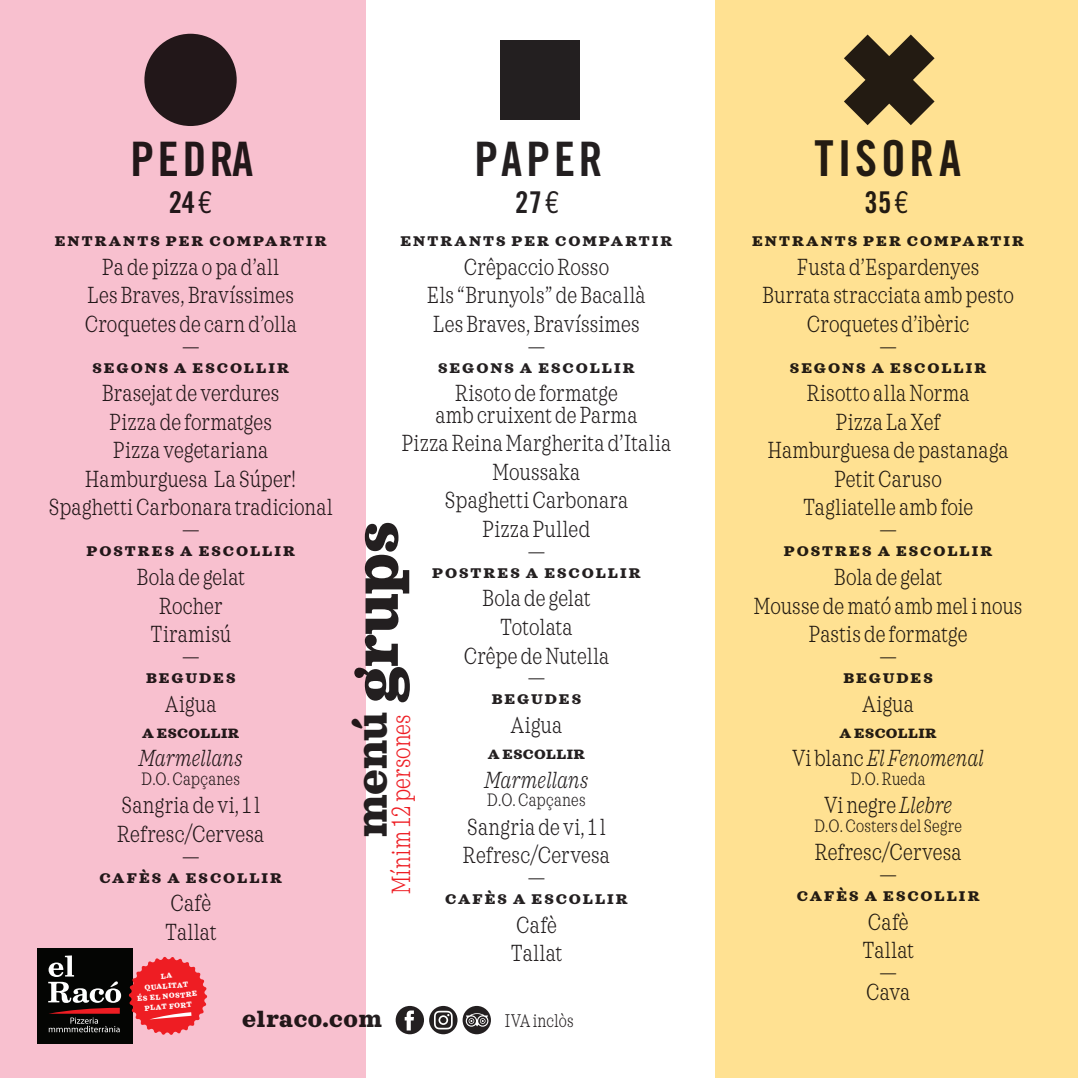
<style>
.page{position:relative;width:1078px;height:1078px;background:#fff}
.page>*{position:absolute;margin:0;border:0;box-sizing:border-box;transform-origin:0 0}
.t1{font:800 63.25px "Sagona";letter-spacing:-.01em;color:#231f20}
.t2{font:49.5px "Trade Gothic LT Std Bd Cn 20";letter-spacing:.08em;color:#231f20}
.t3{font:47.5px "Trade Gothic LT Std Bd Cn 20";letter-spacing:.08em;color:#231f20}
.t4{font:30px "Trade Gothic LT Std Bd Cn 20";color:#231f20}
.t5{font:300 26.75px "Sagona";letter-spacing:.015em;color:#ee1d23;scale:.74 1}
.t6{font:800 24px "Sagona";letter-spacing:.03em;color:#231f20}
.t7{font:300 23.75px/28.5px "Sagona";letter-spacing:.015em;color:#231f20;text-align:center;scale:.76 1}
.t8{font:italic 300 23.75px "Sagona";letter-spacing:.025em;color:#231f20;scale:.76 1}
.t9{font:300 18.75px "Sagona";letter-spacing:.005em;color:#231f20;scale:.74 1}
.t10{font:300 18.25px "Sagona";letter-spacing:.02em;color:#231f20;scale:.76 1}
.t11{font:800 14.25px "Sagona";letter-spacing:.125em;color:#231f20;scale:1.09 1}
.t12{font:800 13.75px "Sagona";letter-spacing:.025em;color:#231f20;scale:1.09 1}
.t13{font:800 7.5px/10.2px "Sagona";color:#fff;text-align:center}
.s1{font-family:"Trade Gothic LT Std Cn 18"}
.s2{font-style:normal}
.s3{font-style:italic}
</style>
<div class="page">
<div style="left:0;top:0;width:365px;height:1077px;background:#f8c0cf"></div>
<div style="left:715px;top:0;width:362px;height:1077px;background:#ffe192"></div>
<div style="left:37px;top:947px;width:96px;height:96px;background:#040503"></div>
<svg style="left:48px;top:955px;width:73px;height:77px"></svg>
<svg style="left:128px;top:956px;width:79px;height:79px"></svg>
<svg style="left:395px;top:1005px;width:96px;height:28px"></svg>
<svg style="left:844px;top:35px;width:90px;height:90px"></svg>
<div style="left:500px;top:40px;width:79px;height:79px;background:#231f20"></div>
<div style="left:144px;top:34px;width:93px;height:92px;background:#221719;border-radius:50%"></div>
<h3 class="t3" style="left:130px;top:130px;width:124px">PEDRA</h3>
<p class="t4" style="left:169px;top:184px;width:44px">24<span class="s1">€</span></p>
<p class="t11" style="left:55px;top:232px;width:251px">ENTRANTS PER COMPARTIR</p>
<p class="t7" style="left:85px;top:252px;width:280px">Pa de pizza o pa d’all<br>Les Braves, Bravíssimes<br>Croquetes de carn d’olla</p>
<p class="t7" style="left:182px;top:333px;width:25px">—</p>
<p class="t11" style="left:92px;top:358px;width:182px">SEGONS A ESCOLLIR</p>
<p class="t7" style="left:49px;top:379px;width:375px">Brasejat de verdures<br>Pizza de formatges<br>Pizza vegetariana<br>Hamburguesa La Súper!<br>Spaghetti Carbonara tradicional</p>
<p class="t7" style="left:182px;top:517px;width:25px">—</p>
<p class="t11" style="left:86px;top:542px;width:193px">POSTRES A ESCOLLIR</p>
<p class="t7" style="left:137px;top:562px;width:144px">Bola de gelat<br>Rocher<br>Tiramisú</p>
<p class="t7" style="left:182px;top:643px;width:25px">—</p>
<p class="t11" style="left:146px;top:669px;width:84px">BEGUDES</p>
<p class="t7" style="left:165px;top:689px;width:69px">Aigua</p>
<p class="t12" style="left:142px;top:724px;width:91px">A ESCOLLIR</p>
<p class="t8" style="left:139px;top:744px;width:138px">Marmellans</p>
<p class="t10" style="left:142px;top:767px;width:131px">D.O. Capçanes</p>
<p class="t7" style="left:117px;top:791px;width:195px;text-align:left">Sangria de vi, 1 l<br>Refresc/Cervesa</p>
<p class="t7" style="left:182px;top:843px;width:25px">—</p>
<p class="t11" style="left:99px;top:868px;width:169px">CAFÈS A ESCOLLIR</p>
<p class="t7" style="left:165px;top:889px;width:69px;text-align:left">Cafè<br>Tallat</p>
<h3 class="t3" style="left:474px;top:130px;width:130px">PAPER</h3>
<p class="t4" style="left:515px;top:184px;width:45px">27<span class="s1">€</span></p>
<p class="t11" style="left:400px;top:232px;width:251px">ENTRANTS PER COMPARTIR</p>
<p class="t7" style="left:427px;top:252px;width:289px">Crêpaccio Rosso<br>Els “Brunyols” de Bacallà<br>Les Braves, Bravíssimes</p>
<p class="t7" style="left:527px;top:333px;width:25px">—</p>
<p class="t11" style="left:438px;top:358px;width:182px">SEGONS A ESCOLLIR</p>
<p class="t7" style="left:435px;top:382px;width:267px;line-height:21.5px">Risoto de formatge amb cruixent de Parma</p>
<p class="t7" style="left:401px;top:429px;width:356px">Pizza Reina Margherita d’Italia<br>Moussaka<br>Spaghetti Carbonara<br>Pizza Pulled</p>
<p class="t7" style="left:527px;top:538px;width:25px">—</p>
<p class="t11" style="left:432px;top:563px;width:193px">POSTRES A ESCOLLIR</p>
<p class="t7" style="left:463px;top:584px;width:193px">Bola de gelat<br>Totolata<br>Crêpe de Nutella</p>
<p class="t7" style="left:527px;top:665px;width:25px">—</p>
<p class="t11" style="left:491px;top:690px;width:84px">BEGUDES</p>
<p class="t7" style="left:510px;top:710px;width:69px">Aigua</p>
<p class="t12" style="left:488px;top:745px;width:91px">A ESCOLLIR</p>
<p class="t8" style="left:484px;top:765px;width:138px">Marmellans</p>
<p class="t10" style="left:487px;top:789px;width:131px">D.O. Capçanes</p>
<p class="t7" style="left:463px;top:812px;width:195px;text-align:left">Sangria de vi, 1 l<br>Refresc/Cervesa</p>
<p class="t7" style="left:527px;top:864px;width:25px">—</p>
<p class="t11" style="left:445px;top:890px;width:169px">CAFÈS A ESCOLLIR</p>
<p class="t7" style="left:510px;top:910px;width:69px;text-align:left">Cafè<br>Tallat</p>
<h1 class="t1" style="left:336px;top:836px;width:317px;rotate:-90deg"><sup>menú</sup> grups</h1>
<p class="t5" style="left:385px;top:894px;width:244px;rotate:-90deg">Mínim 12 persones</p>
<p class="t13" style="left:135px;top:973px;width:61px;rotate:-5deg">LA<br>QUALITAT<br>ÉS EL NOSTRE<br>PLAT FORT</p>
<p class="t6" style="left:242px;top:1003px;width:141px">elraco.com</p>
<p class="t9" style="left:504px;top:1009px;width:94px">IVA inclòs</p>
<h2 class="t2" style="left:814px;top:128px;width:148px">TISORA</h2>
<p class="t4" style="left:864px;top:184px;width:45px">35<span class="s1">€</span></p>
<p class="t11" style="left:752px;top:232px;width:251px">ENTRANTS PER COMPARTIR</p>
<p class="t7" style="left:762px;top:252px;width:332px">Fusta d’Espardenyes<br>Burrata stracciata amb pesto<br>Croquetes d’ibèric</p>
<p class="t7" style="left:878px;top:333px;width:25px">—</p>
<p class="t11" style="left:789px;top:358px;width:182px">SEGONS A ESCOLLIR</p>
<p class="t7" style="left:767px;top:379px;width:318px">Risotto alla Norma<br>Pizza La Xef<br>Hamburguesa de pastanaga<br>Petit Caruso<br>Tagliatelle amb foie</p>
<p class="t7" style="left:878px;top:517px;width:25px">—</p>
<p class="t11" style="left:783px;top:542px;width:193px">POSTRES A ESCOLLIR</p>
<p class="t7" style="left:753px;top:562px;width:354px">Bola de gelat<br>Mousse de mató amb mel i nous<br>Pastis de formatge</p>
<p class="t7" style="left:878px;top:643px;width:25px">—</p>
<p class="t11" style="left:843px;top:669px;width:84px">BEGUDES</p>
<p class="t7" style="left:862px;top:689px;width:69px">Aigua</p>
<p class="t12" style="left:839px;top:724px;width:91px">A ESCOLLIR</p>
<p class="t8" style="left:792px;top:744px;width:253px"><span class="s2">Vi blanc</span> El Fenomenal</p>
<p class="t10" style="left:850px;top:767px;width:99px">D.O. Rueda</p>
<p class="t7" style="left:824px;top:791px;width:169px">Vi negre <span class="s3">Llebre</span></p>
<p class="t10" style="left:814px;top:814px;width:195px">D.O. Costers del Segre</p>
<p class="t7" style="left:814px;top:840px;width:195px;line-height:23.8px">Refresc/Cervesa —</p>
<p class="t11" style="left:796px;top:887px;width:169px">CAFÈS A ESCOLLIR</p>
<p class="t7" style="left:862px;top:907px;width:69px;text-align:left">Cafè<br>Tallat</p>
<p class="t7" style="left:865px;top:964px;width:60px;line-height:18.2px">—<br>Cava</p>
</div>
